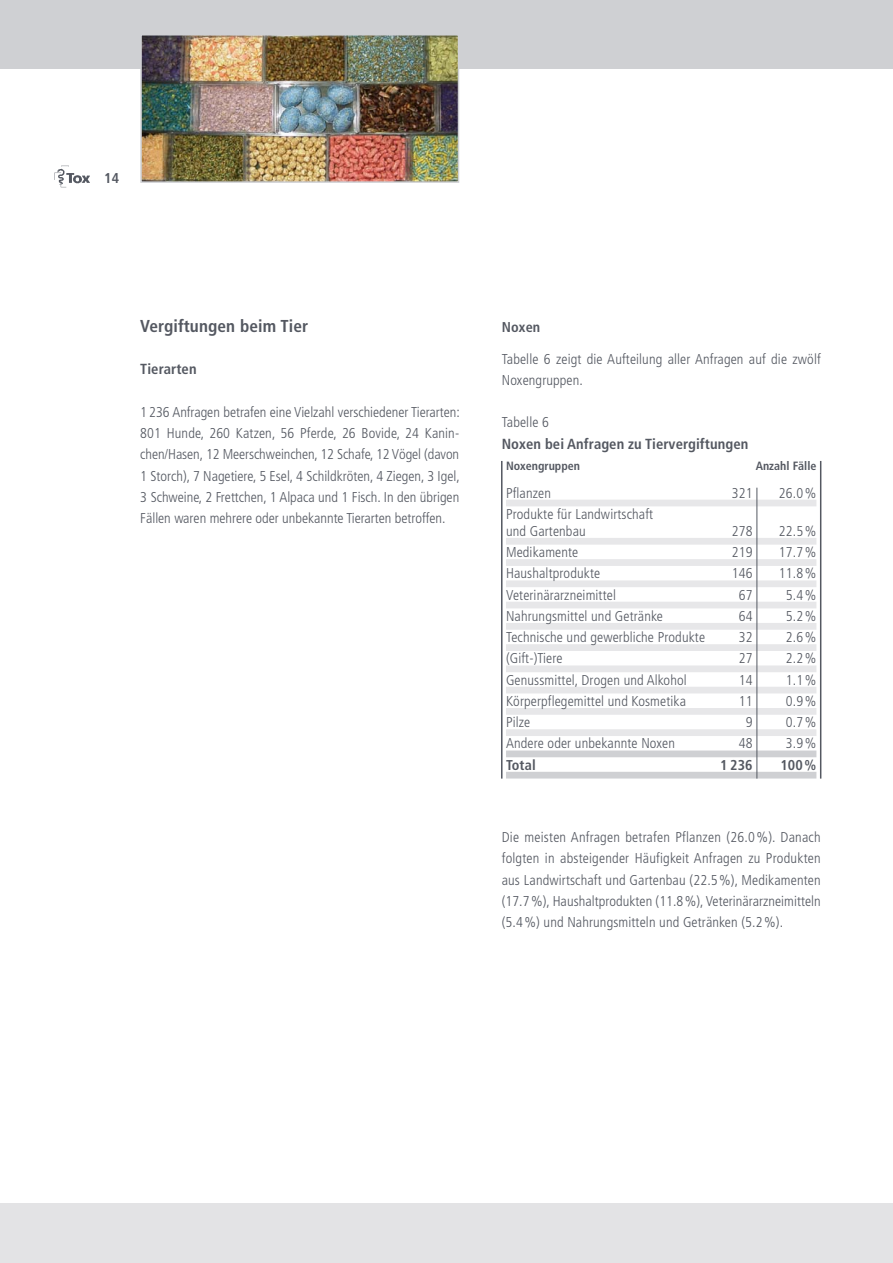
<style>
.page{position:relative;width:893px;height:1263px;background:#fff}
.page>*{position:absolute;margin:0;border:0;box-sizing:border-box;transform-origin:0 0}
.t1{font:700 condensed 17.25px "Frutiger";letter-spacing:.005em;color:#545861}
.t2{font:700 condensed 14.7px "Frutiger";letter-spacing:.005em;color:#545861}
.t3{font:300 condensed 14.25px/21.3px "Frutiger";letter-spacing:.01em;color:#545861}
.t4{font:700 condensed 14.25px "Frutiger";letter-spacing:.01em;color:#545861}
.t5{font:700 condensed 12px "Frutiger";color:#545861}
</style>
<div class="page">
<div style="left:0;top:0;width:893px;height:68px;background:#cfd0d3"></div>
<div style="left:506px;top:500px;width:310px;height:6px;background:#e7e7e9"></div>
<div style="left:506px;top:538px;width:310px;height:7px;background:#e7e7e9"></div>
<div style="left:506px;top:559px;width:310px;height:7px;background:#e7e7e9"></div>
<div style="left:506px;top:580px;width:310px;height:7px;background:#e7e7e9"></div>
<div style="left:506px;top:602px;width:310px;height:6px;background:#e7e7e9"></div>
<div style="left:506px;top:623px;width:310px;height:7px;background:#e7e7e9"></div>
<div style="left:506px;top:644px;width:310px;height:7px;background:#e7e7e9"></div>
<div style="left:506px;top:665px;width:310px;height:7px;background:#e7e7e9"></div>
<div style="left:506px;top:687px;width:310px;height:6px;background:#e7e7e9"></div>
<div style="left:506px;top:708px;width:310px;height:7px;background:#e7e7e9"></div>
<div style="left:506px;top:729px;width:310px;height:7px;background:#e7e7e9"></div>
<div style="left:506px;top:750px;width:310px;height:7px;background:#cfd0d3"></div>
<div style="left:506px;top:772px;width:310px;height:6px;background:#cfd0d3"></div>
<hr style="left:501px;top:461px;width:1px;height:318px;background:#545861">
<hr style="left:820px;top:461px;width:1px;height:318px;background:#545861">
<hr style="left:757px;top:488px;width:1px;height:291px;background:#545861">
<div style="left:0;top:1203px;width:893px;height:60px;background:#e3e3e5"></div>
<img style="left:55px;top:165px;width:35px;height:23px">
<img style="left:143px;top:37px;width:313px;height:143px">
<div style="left:140px;top:34px;width:319px;height:149px;border:2px solid #cfd0d3"></div>
<p class="t4" style="left:104px;top:172px;width:16px">14</p>
<p class="t1" style="left:140px;top:319px;width:169px">Vergiftungen beim Tier</p>
<p class="t2" style="left:140px;top:363px;width:58px">Tierarten</p>
<p class="t3" style="left:140px;top:402px;width:321px;text-align:justify">1 236 Anfragen betrafen eine Vielzahl verschiedener Tierarten:<br>801 Hunde, 260 Katzen, 56 Pferde, 26 Bovide, 24 Ka nin - chen/Hasen, 12 Meerschweinchen, 12 Schafe, 12 Vögel (davon 1 Storch), 7 Nagetiere, 5 Esel, 4 Schildkröten, 4 Ziegen, 3 Igel, 3 Schweine, 2 Frettchen, 1 Alpaca und 1 Fisch. In den übrigen Fällen waren mehrere oder unbekannte Tierarten betroffen.</p>
<p class="t4" style="left:502px;top:321px;width:40px">Noxen</p>
<p class="t3" style="left:502px;top:349px;width:320px">Tabelle 6 zeigt die Aufteilung aller Anfragen auf die zwölf<br>Noxengruppen.</p>
<p class="t3" style="left:502px;top:413px;width:49px">Tabelle 6</p>
<p class="t2" style="left:502px;top:438px;width:248px">Noxen bei Anfragen zu Tiervergiftungen</p>
<p class="t5" style="left:506px;top:461px;width:76px">Noxengruppen</p>
<p class="t5" style="left:756px;top:461px;width:62px">Anzahl Fälle</p>
<p class="t3" style="left:506px;top:483px;width:47px">Pflanzen</p>
<p class="t3" style="left:732px;top:483px;width:22px">321</p>
<p class="t3" style="left:779px;top:483px;width:39px">26.0%</p>
<p class="t3" style="left:506px;top:506px;width:149px;line-height:17px">Produkte für Landwirtschaft und Gartenbau</p>
<p class="t3" style="left:732px;top:521px;width:22px">278</p>
<p class="t3" style="left:779px;top:521px;width:39px">22.5%</p>
<p class="t3" style="left:506px;top:543px;width:74px">Medikamente</p>
<p class="t3" style="left:732px;top:543px;width:22px">219</p>
<p class="t3" style="left:779px;top:543px;width:39px">17.7%</p>
<p class="t3" style="left:506px;top:564px;width:96px">Haushaltprodukte</p>
<p class="t3" style="left:732px;top:564px;width:22px">146</p>
<p class="t3" style="left:779px;top:564px;width:39px">11.8%</p>
<p class="t3" style="left:506px;top:585px;width:111px">Veterinärarzneimittel</p>
<p class="t3" style="left:739px;top:585px;width:15px">67</p>
<p class="t3" style="left:786px;top:585px;width:32px">5.4%</p>
<p class="t3" style="left:506px;top:606px;width:158px">Nahrungsmittel und Getränke</p>
<p class="t3" style="left:739px;top:606px;width:15px">64</p>
<p class="t3" style="left:786px;top:606px;width:32px">5.2%</p>
<p class="t3" style="left:506px;top:628px;width:201px">Technische und gewerbliche Produkte</p>
<p class="t3" style="left:739px;top:628px;width:15px">32</p>
<p class="t3" style="left:786px;top:628px;width:32px">2.6%</p>
<p class="t3" style="left:506px;top:649px;width:58px">(Gift-)Tiere</p>
<p class="t3" style="left:739px;top:649px;width:15px">27</p>
<p class="t3" style="left:786px;top:649px;width:32px">2.2%</p>
<p class="t3" style="left:506px;top:670px;width:182px">Genussmittel, Drogen und Alkohol</p>
<p class="t3" style="left:739px;top:670px;width:15px">14</p>
<p class="t3" style="left:786px;top:670px;width:32px">1.1%</p>
<p class="t3" style="left:506px;top:691px;width:182px">Körperpflegemittel und Kosmetika</p>
<p class="t3" style="left:739px;top:691px;width:15px">11</p>
<p class="t3" style="left:786px;top:691px;width:32px">0.9%</p>
<p class="t3" style="left:506px;top:713px;width:26px">Pilze</p>
<p class="t3" style="left:746px;top:713px;width:8px">9</p>
<p class="t3" style="left:786px;top:713px;width:32px">0.7%</p>
<p class="t3" style="left:506px;top:734px;width:171px">Andere oder unbekannte Noxen</p>
<p class="t3" style="left:739px;top:734px;width:15px">48</p>
<p class="t3" style="left:786px;top:734px;width:32px">3.9%</p>
<p class="t4" style="left:506px;top:759px;width:31px">Total</p>
<p class="t4" style="left:720px;top:759px;width:34px">1 236</p>
<p class="t4" style="left:780px;top:759px;width:38px">100%</p>
<p class="t3" style="left:502px;top:827px;width:320px;text-align:justify">Die meisten Anfragen betrafen Pflanzen (26.0%). Danach folgten in absteigender Häufigkeit Anfragen zu Produkten aus Landwirtschaft und Gartenbau (22.5%), Medikamenten (17.7%), Haushaltprodukten (11.8%), Veterinärarzneimitteln (5.4%) und Nahrungsmitteln und Getränken (5.2%).</p>
</div>
